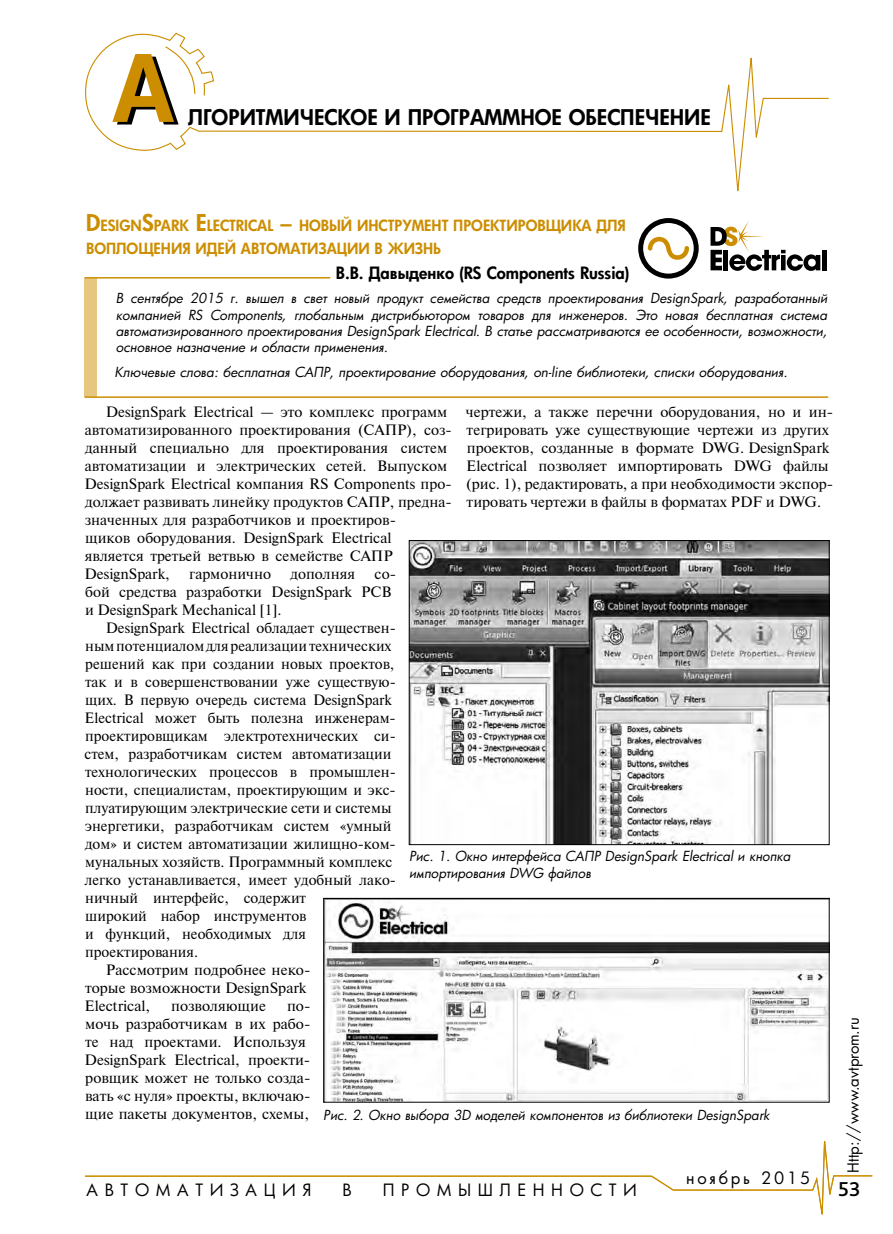
<style>
.page{position:relative;width:893px;height:1234px;background:#fff}
.page>*{position:absolute;margin:0;border:0;box-sizing:border-box;transform-origin:0 0}
.t1{font:800 90px "Futura Cyr";color:#cc8e00}
.t2{font:800 21px "Futura Cyr";color:#000}
.t3{font:500 21px "Bliss Pro";color:#000}
.t4{font:800 16.5px "Futura Cyr";color:#000}
.t5{font:16.5px "Futura Cyr";letter-spacing:.4em;color:#000}
.t6{font:16.5px "Futura Cyr";letter-spacing:.17em;color:#000}
.t7{font:15px/18px "Newton";color:#000}
.t8{font:800 15px "Futura Cyr";color:#cc8e00}
.t9{font:15px "Futura Cyr";color:#000}
.t10{font:italic 13.5px/16.2px "Futura Cyr";color:#000;text-align:justify}
.s1{font-size:22.5px}
</style>
<div class="page">
<svg style="left:85px;top:1141px;width:788px;height:74px"></svg>
<svg style="left:85px;top:33px;width:744px;height:158px"></svg>
<svg style="left:164px;top:46px;width:32px;height:49px"></svg>
<div style="left:822px;top:250px;width:5px;height:20px;background:#000"></div>
<svg style="left:710px;top:221px;width:110px;height:50px"></svg>
<svg style="left:638px;top:218px;width:61px;height:60px"></svg>
<div style="left:85px;top:278px;width:12px;height:118px;background:#e5c780"></div>
<hr style="left:85px;top:277px;width:245px;height:1px;background:#cc8e00">
<hr style="left:85px;top:396px;width:743px;height:2px;background:#cc8e00">
<img style="left:411px;top:542px;width:417px;height:300px">
<div style="left:409px;top:540px;width:421px;height:304px;border:1px solid #000"></div>
<img style="left:325px;top:899px;width:503px;height:201px">
<div style="left:323px;top:897px;width:507px;height:205px;border:1px solid #000"></div>
<h1 class="t1" style="left:113px;top:33px;width:62px">А</h1>
<h2 class="t2" style="left:188px;top:104px;width:524px">ЛГОРИТМИЧЕСКОЕ И ПРОГРАММНОЕ ОБЕСПЕЧЕНИЕ</h2>
<p class="t8" style="left:86px;top:216px;width:27px"><span class="s1">D</span>esig</p>
<p class="t8" style="left:131px;top:216px;width:179px">n<span class="s1">S</span>park <span class="s1">E</span> lectrical <span class="s1">–</span> нов</p>
<p class="t8" style="left:329px;top:216px;width:39px">ый инструмент</p>
<p class="t8" style="left:453px;top:216px;width:11px">проектиров</p>
<p class="t8" style="left:546px;top:216px;width:27px">щика</p>
<p class="t8" style="left:596px;top:216px;width:29px">дл я</p>
<p class="t8" style="left:86px;top:239px;width:12px">вопло</p>
<p class="t8" style="left:138px;top:239px;width:26px">щени</p>
<p class="t8" style="left:182px;top:239px;width:24px">я иде</p>
<p class="t8" style="left:225px;top:239px;width:28px">й автоматизации</p>
<p class="t8" style="left:375px;top:239px;width:26px">в жизн</p>
<p class="t8" style="left:433px;top:239px;width:9px">ь</p>
<p class="t4" style="left:336px;top:262px;width:295px">В.В. Давыденко (RS Components Russia)</p>
<p class="t10" style="left:116px;top:290px;width:713px">В сентябре 2015 г. вышел в свет новый продукт семейства средств проектирования DesignSpark, разработанный компанией RS Components, глобальным дистрибьютором товаров для инженеров. Это новая бесплатная система автоматизированного проектирования DesignSpark Electrical. В статье рассматриваются ее особенности, возможности, основное назначение и области применения.</p>
<p class="t10" style="left:115px;top:363px;width:674px">Ключевые слова: бесплатная САПР, проектирование оборудования, on-line библиотеки, списки оборудования.</p>
<p class="t7" style="left:85px;top:402px;width:369px;text-indent:21px">DesignSpark Electrical — это комплекс программ автоматизированного проектирования (САПР), соз&shy;данный специально для проектирования систем автоматизации и электрических сетей. Выпуском DesignSpark Electrical компания RS Components про&shy;должает развивать линейку продуктов САПР, предна&shy;значенных для разработчиков и проектиров-<br>щиков оборудования. DesignSpark Electrical является третьей ветвью в семействе САПР DesignSpark,</p>
<p class="t7" style="left:466px;top:402px;width:369px">чертежи, а также перечни оборудования, но и ин&shy;тегрировать уже существующие чертежи из других проектов, созданные в формате DWG. DesignSpark Electrical позволяет импортировать DWG файлы (рис. 1), редактировать, а при необходимости экспор&shy;тировать чертежи в файлы в форматах PDF и DWG.</p>
<p class="t7" style="left:189px;top:564px;width:83px">гармонично</p>
<p class="t7" style="left:290px;top:564px;width:66px">дополняя</p>
<p class="t7" style="left:85px;top:564px;width:312px;text-indent:289px">со&shy;бой средства разработки DesignSpark PCB и DesignSpark Mechanical [1].</p>
<p class="t7" style="left:106px;top:618px;width:292px">DesignSpark Electrical обладает существен-</p>
<p class="t7" style="left:85px;top:636px;width:308px">ным потенциалом для реализации технических</p>
<p class="t7" style="left:85px;top:654px;width:311px">решений как при создании новых проектов,</p>
<p class="t7" style="left:85px;top:672px;width:312px">так и в совершенствовании уже существую-</p>
<p class="t7" style="left:85px;top:690px;width:308px">щих. В первую очередь система DesignSpark</p>
<p class="t7" style="left:85px;top:708px;width:313px">Electrical может быть полезна инженерам-</p>
<p class="t7" style="left:85px;top:726px;width:312px">проектировщикам электротехнических си-</p>
<p class="t7" style="left:84px;top:744px;width:308px">стем, разработчикам систем автоматизации</p>
<p class="t7" style="left:85px;top:762px;width:312px">технологических процессов в промышлен-</p>
<p class="t7" style="left:85px;top:780px;width:312px">ности, специалистам, проектирующим и экс-</p>
<p class="t7" style="left:85px;top:798px;width:308px">плуатирующим электрические сети и системы</p>
<p class="t7" style="left:85px;top:816px;width:308px">энергетики, разработчикам систем «умный</p>
<p class="t7" style="left:85px;top:834px;width:312px">дом» и систем автоматизации жилищно-ком-</p>
<p class="t7" style="left:85px;top:852px;width:309px">мунальных хозяйств. Программный комплекс</p>
<p class="t7" style="left:85px;top:870px;width:313px">легко устанавливается, имеет удобный лако-</p>
<p class="t7" style="left:85px;top:888px;width:222px">ничный интерфейс, содержит</p>
<p class="t7" style="left:85px;top:906px;width:223px">широкий набор инструментов</p>
<p class="t7" style="left:85px;top:924px;width:222px">и функций, необходимых для</p>
<p class="t7" style="left:85px;top:942px;width:114px">проектирования.</p>
<p class="t7" style="left:106px;top:960px;width:206px">Рассмотрим подробнее неко-</p>
<p class="t7" style="left:85px;top:978px;width:223px">торые возможности DesignSpark</p>
<p class="t7" style="left:85px;top:996px;width:67px">Electrical,</p>
<p class="t7" style="left:171px;top:996px;width:96px">позволяющие</p>
<p class="t10" style="left:409px;top:847px;width:383px">Рис. 1. Окно интерфейса САПР DesignSpark Electrical и кнопка импортирования DWG файлов</p>
<p class="t7" style="left:85px;top:996px;width:227px;text-indent:202px">по&shy;мочь разработчикам в их рабо&shy;те над проектами. Используя<br>DesignSpark Electrical, проекти&shy;ровщик может не только созда&shy;вать «с нуля» проекты, включаю&shy;щие пакеты документов, схемы,</p>
<p class="t9" style="left:844px;top:1172px;width:157px;rotate:-90deg">Http://www.avtprom.ru</p>
<p class="t10" style="left:323px;top:1106px;width:448px">Рис. 2. Окно выбора 3D моделей компонентов из библиотеки DesignSpark</p>
<p class="t6" style="left:686px;top:1167px;width:126px">ноябрь 2015</p>
<p class="t5" style="left:87px;top:1179px;width:226px">АВТОМАТИЗАЦИЯ</p>
<p class="t5" style="left:342px;top:1179px;width:11px">В</p>
<p class="t5" style="left:383px;top:1179px;width:256px">ПРОМЫШЛЕННОСТИ</p>
<h2 class="t3" style="left:838px;top:1176px;width:24px">53</h2>
</div>
